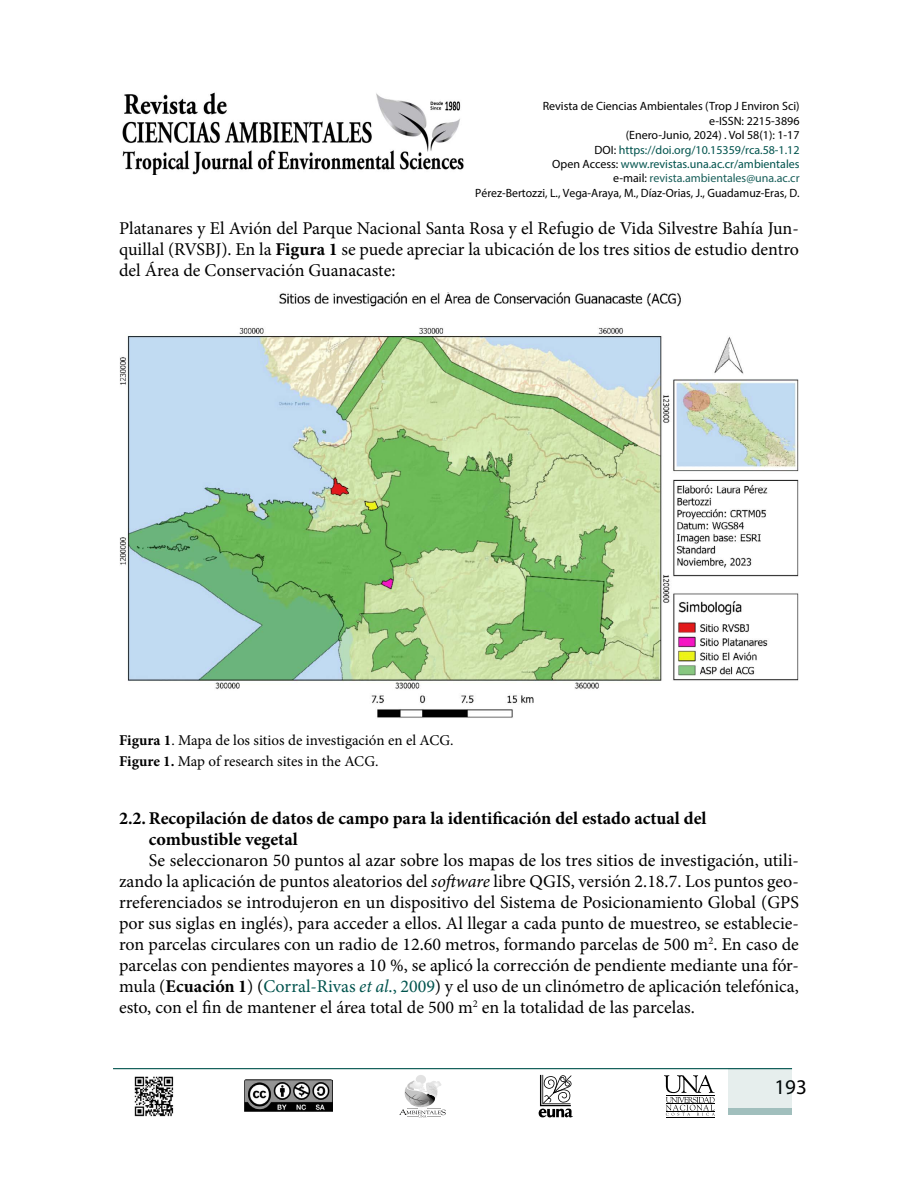
<style>
.page{position:relative;width:918px;height:1188px;background:#fff}
.page>*{position:absolute;margin:0;border:0;box-sizing:border-box;transform-origin:0 0}
.t1{font:21px "Myriad Pro";color:#000}
.t2{font:18px/21px "Minion Pro";color:#000;text-align:justify}
.t3{font:700 18px/21.6px "Minion Pro";color:#000}
.t4{font:15px/21px "Minion Pro";color:#000}
.t5{font:12px/14.4px "Myriad Pro";color:#000;text-align:right}
.s1{color:#00534d}
.s2{color:#195f5a}
.s3{font-weight:700}
.s4{font-style:italic}
.s5{font-style:italic;color:#00534d}
</style>
<div class="page">
<svg style="left:539px;top:1075px;width:34px;height:42px"></svg>
<div style="left:416px;top:1075px;width:10px;height:9px;background:#e2e2e2;border-radius:50%"></div>
<svg style="left:399px;top:1081px;width:47px;height:36px"></svg>
<hr style="left:666px;top:1117px;width:48px;height:1px;background:#000">
<svg style="left:664px;top:1075px;width:51px;height:41px"></svg>
<hr style="left:113px;top:1068px;width:679px;height:1px;background:#00534d">
<div style="left:729px;top:1068px;width:63px;height:46px;background:#e6eeed"></div>
<div style="left:729px;top:1108px;width:63px;height:6px;background:#a1bfbd"></div>
<img style="left:244px;top:1080px;width:89px;height:31px">
<img style="left:134px;top:1076px;width:40px;height:41px">
<img style="left:122px;top:92px;width:342px;height:83px">
<img style="left:119px;top:293px;width:680px;height:425px">
<p class="t5" style="left:475px;top:99px;width:326px">Revista de Ciencias Ambientales (Trop J Environ Sci)<br>e-ISSN: 2215-3896<br>(Enero-Junio, 2024) . Vol 58(1): 1-17<br>DOI: <span class="s1">https://doi.org/10.15359/rca.58-1.12<br></span>Open Access: <span class="s1">www.revistas.una.ac.cr/ambientales<br></span>e-mail: <span class="s2">revista.ambientales@una.ac.cr<br></span>Pérez-Bertozzi, L., Vega-Araya, M., Díaz-Orias, J., Guadamuz-Eras, D.</p>
<p class="t2" style="left:119px;top:218px;width:681px">Platanares y El Avión del Parque Nacional Santa Rosa y el Refugio de Vida Silvestre Bahía Jun&shy;quillal (RVSBJ). En la <span class="s3">Figura 1</span> se puede apreciar la ubicación de los tres sitios de estudio dentro del Área de Conservación Guanacaste:</p>
<p class="t4" style="left:119px;top:730px;width:336px"><span class="s3">Figura 1</span>. Mapa de los sitios de investigación en el ACG.<br><span class="s3">Figure 1.</span> Map of research sites in the ACG.</p>
<p class="t3" style="left:149px;top:807px;width:559px;text-indent:-30px">2.2.Recopilación de datos de campo para la identificación del estado actual del combustible vegetal</p>
<p class="t2" style="left:119px;top:850px;width:681px;text-indent:30px">Se seleccionaron 50 puntos al azar sobre los mapas de los tres sitios de investigación, utili&shy;zando la aplicación de puntos aleatorios del <span class="s4">software</span> libre QGIS, versión 2.18.7. Los puntos geo&shy;rreferenciados se introdujeron en un dispositivo del Sistema de Posicionamiento Global (GPS por sus siglas en inglés), para acceder a ellos. Al llegar a cada punto de muestreo, se establecie&shy;ron parcelas circulares con un radio de 12.60 metros, formando parcelas de 500 m<sup>2</sup>. En caso de parcelas con pendientes mayores a 10 %, se aplicó la corrección de pendiente mediante una fór&shy;mula (<span class="s3">Ecuación 1</span>) (<span class="s1">Corral-Rivas</span> <span class="s5">et al</span><span class="s1">., 2009</span>) y el uso de un clinómetro de aplicación telefónica, esto, con el fin de mantener el área total de 500 m<sup>2</sup> en la totalidad de las parcelas.</p>
<p class="t1" style="left:774px;top:1074px;width:34px">193</p>
</div>
